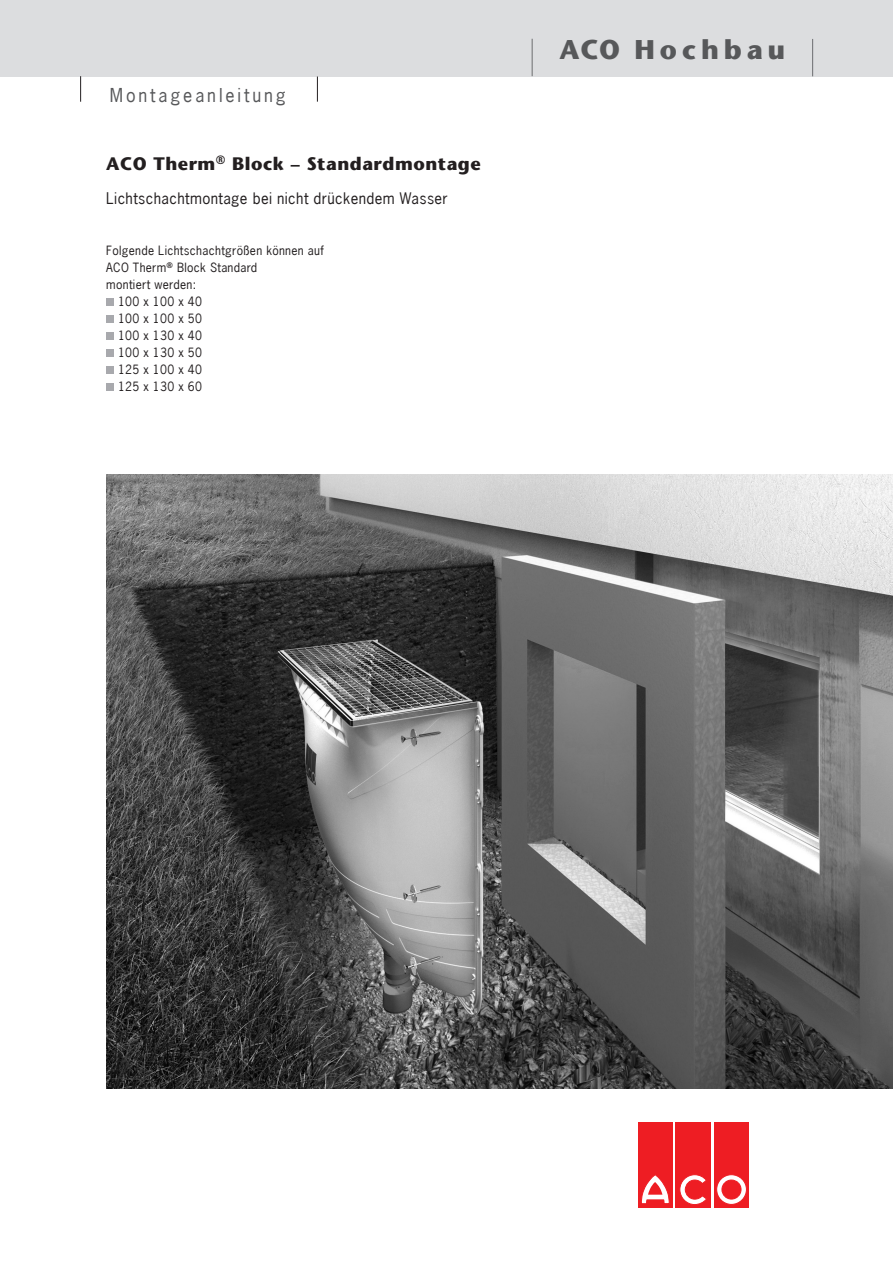
<style>
.page{position:relative;width:893px;height:1263px;background:#fff}
.page>*{position:absolute;margin:0;border:0;box-sizing:border-box;transform-origin:0 0}
.Rubrik{font:700 27px "Stone Sans";letter-spacing:.185em;color:#57585a}
.Headline{font:700 18px "Stone Sans";letter-spacing:.03em;color:#231f20}
.Rubrik-2{font:18px "News Gothic";letter-spacing:.16em;color:#57585a}
.Headline-2{font:15px "News Gothic";letter-spacing:.025em;color:#231f20}
.Fließtext{font:12px/17px "News Gothic";letter-spacing:.025em;color:#231f20}
</style>
<div class="page">
<div style="left:638px;top:1123px;width:35px;height:85px;background:#ee1d23"></div>
<svg style="left:641px;top:1175px;width:28px;height:29px"></svg>
<div style="left:676px;top:1123px;width:35px;height:85px;background:#ee1d23"></div>
<svg style="left:680px;top:1174px;width:26px;height:31px"></svg>
<div style="left:714px;top:1123px;width:35px;height:85px;background:#ee1d23"></div>
<svg style="left:717px;top:1175px;width:29px;height:29px"></svg>
<div style="left:717px;top:1174px;width:29px;height:30px;border:1px solid #ee1d23;border-radius:50%"></div>
<div style="left:722px;top:1180px;width:19px;height:19px;background:#ee1d23;border-radius:50%"></div>
<div style="left:722px;top:1180px;width:19px;height:19px;border:1px solid #ee1d23;border-radius:50%"></div>
<div style="left:0;top:0;width:893px;height:77px;background:#dcdddf"></div>
<svg style="left:80px;top:76px;width:1px;height:26px"></svg>
<svg style="left:317px;top:77px;width:1px;height:25px"></svg>
<hr style="left:532px;top:39px;width:1px;height:37px;background:#6c6d70">
<hr style="left:812px;top:39px;width:1px;height:37px;background:#6c6d70">
<div style="left:106px;top:298px;width:8px;height:8px;background:#a8a9ad"></div>
<div style="left:106px;top:315px;width:8px;height:8px;background:#a8a9ad"></div>
<div style="left:106px;top:333px;width:8px;height:7px;background:#a8a9ad"></div>
<div style="left:106px;top:350px;width:8px;height:7px;background:#a8a9ad"></div>
<div style="left:106px;top:367px;width:8px;height:7px;background:#a8a9ad"></div>
<div style="left:106px;top:384px;width:8px;height:7px;background:#a8a9ad"></div>
<img style="left:106px;top:474px;width:787px;height:615px">
<hr style="left:363px;top:572px;width:1px;height:506px;background:#000">
<hr style="left:357px;top:572px;width:1px;height:506px;background:#000">
<hr style="left:0;top:572px;width:1px;height:506px;background:#000">
<hr style="left:362px;top:77px;width:1px;height:494px;background:#000">
<hr style="left:357px;top:77px;width:1px;height:494px;background:#000">
<hr style="left:0;top:77px;width:1px;height:494px;background:#000">
<svg style="left:0;top:711px;width:1px;height:13px"></svg>
<p class="Rubrik-2" style="left:110px;top:84px;width:177px">Montageanleitung</p>
<p class="Headline" style="left:106px;top:153px;width:376px">ACO Therm<sup>®</sup> Block – Standardmontage</p>
<p class="Headline-2" style="left:106px;top:189px;width:343px">Lichtschachtmontage bei nicht drückendem Wasser</p>
<p class="Fließtext" style="left:106px;top:242px;width:219px">Folgende Lichtschachtgrößen können auf<br>ACO Therm<sup>®</sup> Block Standard</p>
<p class="Fließtext" style="left:106px;top:276px;width:91px">montiert werden:</p>
<p class="Fließtext" style="left:118px;top:293px;width:86px">100 x 100 x 40</p>
<p class="Fließtext" style="left:118px;top:310px;width:86px">100 x 100 x 50</p>
<p class="Fließtext" style="left:118px;top:327px;width:86px">100 x 130 x 40</p>
<p class="Fließtext" style="left:118px;top:344px;width:86px">100 x 130 x 50</p>
<p class="Fließtext" style="left:118px;top:361px;width:86px">125 x 100 x 40</p>
<p class="Fließtext" style="left:118px;top:378px;width:86px">125 x 130 x 60</p>
<p class="Rubrik" style="left:559px;top:33px;width:227px">ACO Hochbau</p>
</div>
